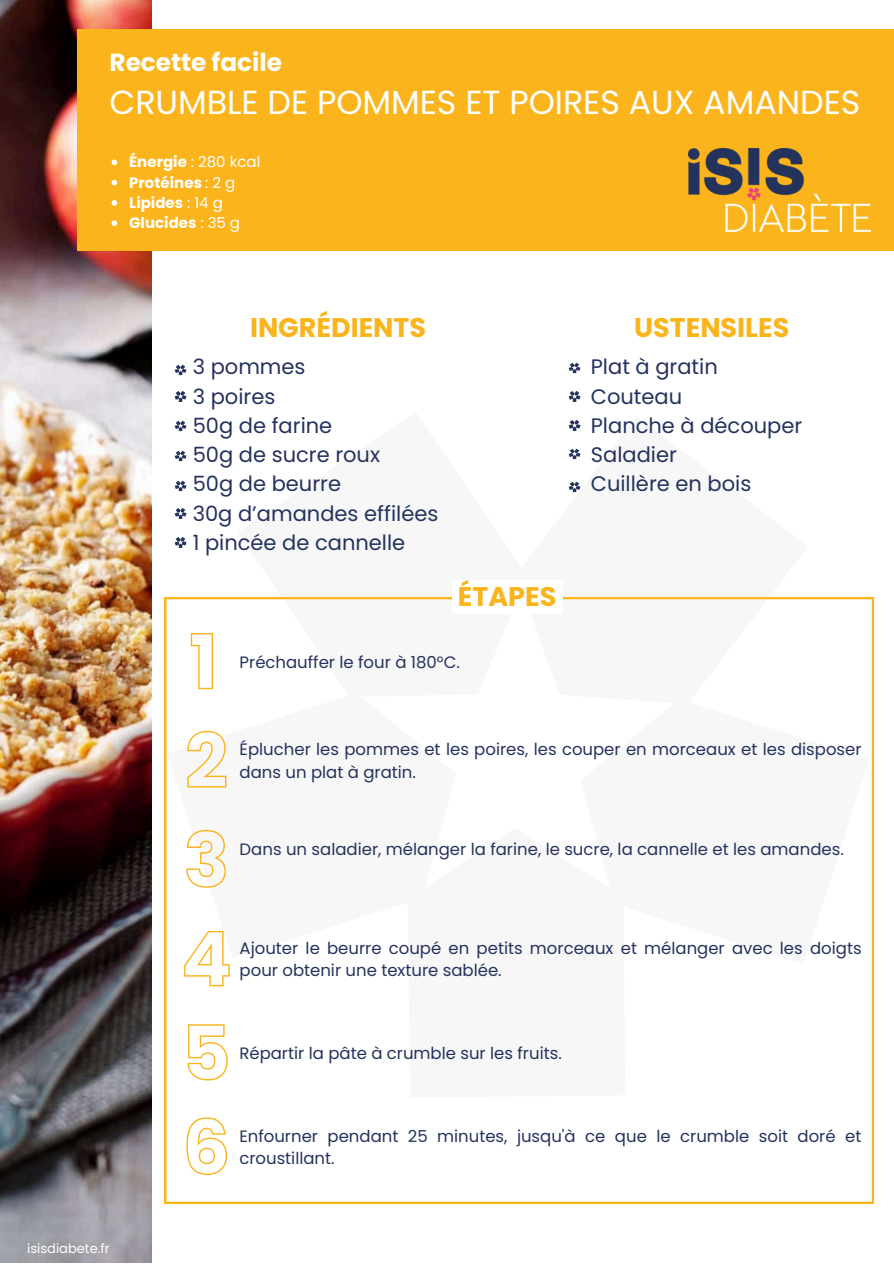
<style>
.page{position:relative;width:894px;height:1264px;background:#fff}
.page>*{position:absolute;margin:0;border:0;box-sizing:border-box;transform-origin:0 0}
.t1{font:33.3px "Poppins";color:#fff}
.t2{font:700 27px "Poppins";color:#fbb41c}
.t3{font:700 24.75px "Poppins";color:#fff}
.t4{font:21px/29.2px "Poppins";color:#24335d}
.t5{font:16.5px/22.5px "Poppins";color:#24335d}
.t6{font:700 15px "Poppins";color:#fff}
.t7{font:15px "Poppins";color:#fff}
.t8{font:13.05px "Poppins";color:#fff}
.s1{font-weight:700}
.s2{font-weight:400}
</style>
<div class="page">
<img style="left:0;top:0;width:151px;height:1262px">
<div style="left:77px;top:29px;width:816px;height:222px;background:#fbb41c"></div>
<svg style="left:164px;top:597px;width:709px;height:606px"></svg>
<div style="left:451px;top:580px;width:111px;height:33px;background:#fff"></div>
<img style="left:568px;top:362px;width:13px;height:12px">
<img style="left:568px;top:391px;width:13px;height:11px">
<img style="left:568px;top:420px;width:13px;height:11px">
<img style="left:568px;top:448px;width:13px;height:12px">
<img style="left:568px;top:481px;width:13px;height:12px">
<img style="left:174px;top:364px;width:13px;height:12px">
<img style="left:174px;top:391px;width:13px;height:11px">
<img style="left:174px;top:450px;width:13px;height:12px">
<img style="left:174px;top:420px;width:13px;height:12px">
<img style="left:174px;top:480px;width:13px;height:12px">
<img style="left:174px;top:508px;width:13px;height:11px">
<img style="left:174px;top:537px;width:13px;height:11px">
<img style="left:688px;top:148px;width:182px;height:83px">
<svg style="left:190px;top:632px;width:24px;height:58px"></svg>
<svg style="left:168px;top:730px;width:59px;height:61px"></svg>
<svg style="left:111px;top:159px;width:6px;height:6px"></svg>
<svg style="left:111px;top:180px;width:6px;height:5px"></svg>
<svg style="left:111px;top:200px;width:6px;height:6px"></svg>
<svg style="left:111px;top:220px;width:6px;height:6px"></svg>
<svg style="left:185px;top:829px;width:41px;height:59px"></svg>
<svg style="left:183px;top:930px;width:47px;height:57px"></svg>
<svg style="left:187px;top:1023px;width:41px;height:58px"></svg>
<svg style="left:186px;top:1116px;width:42px;height:59px"></svg>
<p class="t3" style="left:110px;top:45px;width:174px">Recette facile</p>
<h2 class="t1" style="left:110px;top:79px;width:752px">CRUMBLE DE POMMES ET POIRES AUX AMANDES</h2>
<p class="t7" style="left:129px;top:152px;width:133px"><span class="s1">Énergie</span> : 280 kcal</p>
<p class="t6" style="left:129px;top:172px;width:107px">Protéines <span class="s2">: 2 g</span></p>
<p class="t6" style="left:129px;top:192px;width:95px">Lipides <span class="s2">: 14 g</span></p>
<p class="t6" style="left:129px;top:212px;width:112px">Glucides <span class="s2">: 35 g</span></p>
<p class="t2" style="left:250px;top:308px;width:178px">INGRÉDIENTS</p>
<p class="t4" style="left:193px;top:352px;width:247px">3 pommes<br>3 poires<br>50g de farine<br>50g de sucre roux<br>50g de beurre<br>30g d’amandes effilées<br>1 pincée de cannelle</p>
<p class="t2" style="left:457px;top:578px;width:100px">ÉTAPES</p>
<p class="t5" style="left:239px;top:650px;width:222px">Préchauffer le four à 180°C.</p>
<h3 class="t2" style="left:634px;top:308px;width:157px">USTENSILES</h3>
<h1 class="t4" style="left:590px;top:352px;width:213px">Plat à gratin<br>Couteau<br>Planche à découper<br>Saladier<br>Cuillère en bois</h1>
<p class="t5" style="left:239px;top:738px;width:623px">Éplucher les pommes et les poires, les couper en morceaux et les disposer dans un plat à gratin.</p>
<p class="t5" style="left:239px;top:837px;width:605px">Dans un saladier, mélanger la farine, le sucre, la cannelle et les amandes.</p>
<h4 class="t5" style="left:239px;top:936px;width:623px">Ajouter le beurre coupé en petits morceaux et mélanger avec les doigts pour obtenir une texture sablée.</h4>
<p class="t5" style="left:239px;top:1041px;width:324px">Répartir la pâte à crumble sur les fruits.</p>
<p class="t8" style="left:27px;top:1239px;width:84px">isisdiabete.fr</p>
<p class="t5" style="left:239px;top:1124px;width:623px">Enfourner pendant 25 minutes, jusqu'à ce que le crumble soit doré et croustillant.</p>
</div>
